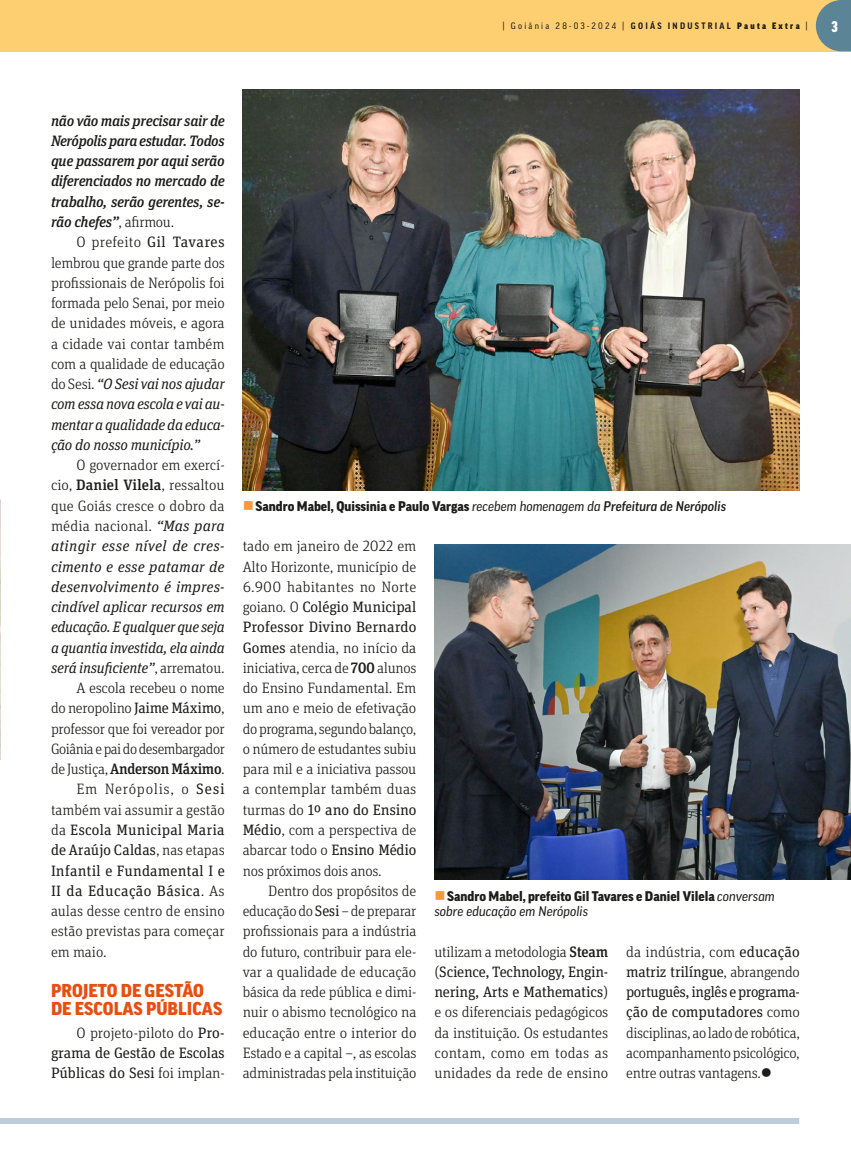
<style>
.page{position:relative;width:851px;height:1149px;background:#fff}
.page>*{position:absolute;margin:0;border:0;box-sizing:border-box;transform-origin:0 0}
.t1{font:900 18px/18px "Good Pro";color:#e84e0f}
.t2{font:300 15px/20.2px "Unit Slab Pro";letter-spacing:-.01em;color:#1d1d1b;text-align:justify}
.t3{font:15px/20.2px "Unit Slab Pro";letter-spacing:.005em;color:#1d1d1b;text-align:justify}
.t4{font:italic 15px "Unit Slab Pro";letter-spacing:-.005em;color:#1d1d1b}
.t5{font:italic 500 15px/20.2px "Unit Slab Pro";letter-spacing:-.02em;color:#1d1d1b;text-align:justify}
.t6{font:300 15px "Unit Slab Pro";letter-spacing:-.03em;color:#1d1d1b}
.t7{font:500 15px "Unit Slab Pro";letter-spacing:-.025em;color:#1d1d1b}
.t8{font:italic 15px "Unit Slab Pro";letter-spacing:.02em;color:#1d1d1b}
.t9{font:300 15px "Unit Slab Pro";letter-spacing:.045em;color:#1d1d1b}
.t10{font:900 condensed 15px "Good Pro";color:#fff}
.t11{font:900 13.5px "Good Pro";color:#1d1d1b}
.t12{font:italic 13.5px "Good Pro News";color:#1d1d1b}
.t13{font:9px "Good Pro Narr News";letter-spacing:.25em;color:#1d1d1b}
.s1{font-family:"Good Pro Narr";font-weight:700}
.s2{font-family:"Good Pro Narr Ultra"}
.s3{font-weight:300;font-style:normal}
.s4{font-weight:400}
.s5{font-weight:400;font-style:italic}
.s6{font-weight:500}
.s7{font-weight:300}
.s8{font-family:"Good Pro News";font-weight:400;font-style:italic}
.s9{font-weight:500;font-style:italic}
</style>
<div class="page">
<div style="left:0;top:0;width:850px;height:51px;background:#fecf71"></div>
<div style="left:0;top:1117px;width:799px;height:6px;background:#bacdd8"></div>
<svg style="left:815px;top:0;width:35px;height:51px"></svg>
<img style="left:243px;top:90px;width:556px;height:400px">
<img style="left:434px;top:544px;width:416px;height:334px">
<svg style="left:0;top:499px;width:1px;height:261px"></svg>
<p class="t13" style="left:502px;top:21px;width:307px">| Goiânia 28-03-2024 | <span class="s1">GOIÁS INDUSTRIAL</span> <span class="s2">Pauta Extra</span> |</p>
<p class="t10" style="left:831px;top:18px;width:8px">3</p>
<p class="t5" style="left:51px;top:110px;width:175px">não vão mais precisar sair de Nerópolis para estudar. Todos que passarem por aqui serão diferenciados no mercado de trabalho, serão gerentes, se&shy;rão chefes”<span class="s3">, afirmou.</span></p>
<p class="t2" style="left:51px;top:231px;width:175px;text-indent:26px">O prefeito <span class="s4">Gil Tavares </span>lembrou que grande parte dos profissionais de Nerópolis foi formada pelo Senai, por meio de unidades móveis, e agora a cidade vai contar também com a qualidade de educação do Sesi. <span class="s5">“O Sesi vai nos ajudar com essa nova escola e vai au&shy;mentar a qualidade da educa&shy;ção do nosso município.”</span></p>
<p class="t2" style="left:77px;top:454px;width:150px">O governador em exercí-</p>
<p class="t2" style="left:51px;top:474px;width:175px">cio, <span class="s6">Daniel Vilela</span>, ressaltou</p>
<p class="t2" style="left:51px;top:495px;width:175px">que Goiás cresce o dobro da</p>
<p class="t2" style="left:51px;top:515px;width:175px">média nacional. <span class="s5">“Mas para</span></p>
<p class="t8" style="left:51px;top:536px;width:175px">atingir esse nível de cres-</p>
<p class="t4" style="left:51px;top:556px;width:175px">cimento e esse patamar de</p>
<p class="t4" style="left:51px;top:576px;width:175px">desenvolvimento é impres-</p>
<p class="t4" style="left:51px;top:596px;width:175px">cindível aplicar recursos em</p>
<p class="t4" style="left:51px;top:617px;width:175px">educação. E qualquer que seja</p>
<p class="t4" style="left:51px;top:637px;width:175px">a quantia investida, ela ainda</p>
<p class="t4" style="left:51px;top:657px;width:175px">será insuficiente”<span class="s3">, arrematou.</span></p>
<p class="t2" style="left:77px;top:677px;width:150px">A escola recebeu o nome</p>
<p class="t2" style="left:51px;top:697px;width:175px">do neropolino <span class="s4">Jaime Máximo</span>,</p>
<p class="t2" style="left:51px;top:717px;width:175px">professor que foi vereador por</p>
<p class="t6" style="left:51px;top:739px;width:175px">Goiânia e pai do desembargador</p>
<p class="t7" style="left:51px;top:758px;width:175px"><span class="s7">de Justiça,</span> Anderson Máximo<span class="s7">.</span></p>
<p class="t9" style="left:77px;top:779px;width:150px">Em Nerópolis, o <span class="s4">Sesi</span></p>
<p class="t2" style="left:51px;top:798px;width:175px">também vai assumir a gestão</p>
<p class="t3" style="left:51px;top:819px;width:175px"><span class="s7">da</span> Escola Municipal Maria</p>
<p class="t3" style="left:51px;top:839px;width:175px">de Araújo Caldas<span class="s7">, nas etapas</span></p>
<p class="t3" style="left:51px;top:859px;width:175px">Infantil e Fundamental I e</p>
<p class="t3" style="left:51px;top:879px;width:175px">II da Educação Básica<span class="s7">. As</span></p>
<p class="t2" style="left:51px;top:900px;width:175px">aulas desse centro de ensino</p>
<p class="t2" style="left:51px;top:920px;width:175px">estão previstas para começar</p>
<p class="t2" style="left:51px;top:940px;width:57px">em maio.</p>
<p class="t1" style="left:51px;top:981px;width:173px">PROJETO DE GESTÃO<br>DE ESCOLAS PÚBLICAS</p>
<p class="t3" style="left:51px;top:1021px;width:175px;text-indent:26px"><span class="s7">O projeto-piloto do</span> Pro‑ grama de Gestão de Escolas Públicas do Sesi <span class="s7">foi implan-</span></p>
<p class="t11" style="left:255px;top:498px;width:472px">Sandro Mabel, Quissinia e Paulo Vargas <span class="s8">recebem homenagem da</span> <span class="s9">Prefeitura de Nerópolis</span></p>
<p class="t2" style="left:243px;top:535px;width:175px">tado em janeiro de 2022 em Alto Horizonte, município de 6.900 habitantes no Norte goiano. O <span class="s4">Colégio Municipal Professor Divino Bernardo Gomes</span> atendia, no início da iniciativa, cerca de <span class="s6">700</span> alunos do Ensino Fundamental. Em um ano e meio de efetivação do programa, segundo balanço, o número de estudantes subiu para mil e a iniciativa passou a contemplar também duas turmas do <span class="s4">1º ano do Ensino Médio</span>, com a perspectiva de abarcar todo o <span class="s4">Ensino Médio </span>nos próximos dois anos.</p>
<p class="t2" style="left:243px;top:879px;width:175px;text-indent:26px">Dentro dos propósitos de educação do <span class="s4">Sesi</span> – de preparar profissionais para a indústria do futuro, contribuir para ele&shy;var a qualidade de educação básica da rede pública e dimi&shy;nuir o abismo tecnológico na educação entre o interior do Estado e a capital –, as escolas administradas pela instituição</p>
<p class="t11" style="left:447px;top:887px;width:329px">Sandro Mabel, prefeito Gil Tavares e Daniel Vilela <span class="s8">conversam</span></p>
<p class="t12" style="left:434px;top:902px;width:155px">sobre educação em Nerópolis</p>
<p class="t2" style="left:434px;top:940px;width:175px">utilizam a metodologia <span class="s6">Steam </span>(<span class="s4">Science, Technology, Engin‑ nering, Arts e Mathematics</span>) e os diferenciais pedagógicos da instituição. Os estudantes contam, como em todas as unidades da rede de ensino</p>
<p class="t2" style="left:626px;top:940px;width:175px">da indústria, com <span class="s4">educação matriz trilíngue</span>, abrangendo <span class="s4">português, inglês e programa‑ ção de computadores</span> como disciplinas, ao lado de robótica, acompanhamento psicológico, entre outras vantagens.●</p>
</div>
